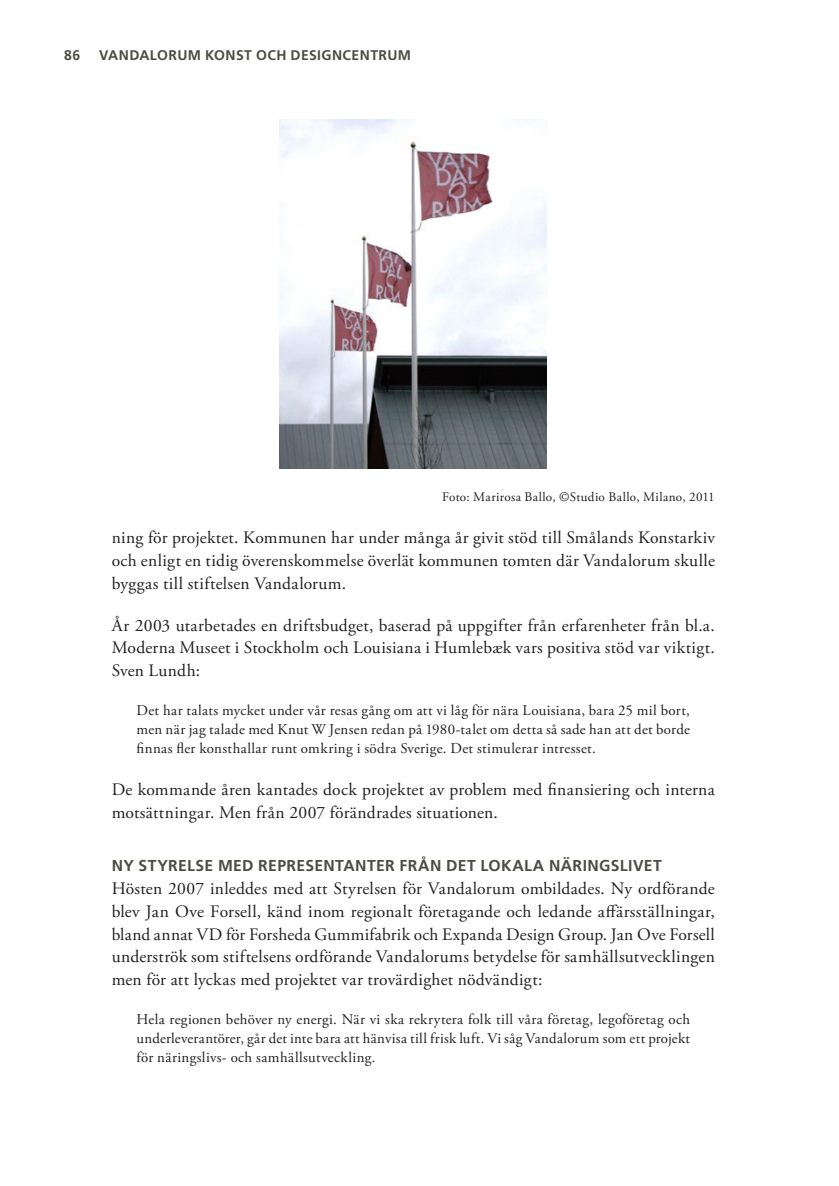
<style>
.page{position:relative;width:839px;height:1186px;background:#fff}
.page>*{position:absolute;margin:0;border:0;box-sizing:border-box;transform-origin:0 0}
.Svart_Brödtext_utan{font:17.5px/22.8px "Adobe Garamond Pro";letter-spacing:.015em;color:#231f20;text-align:justify}
.Grå_Underrubrik_1{font:700 15.75px "Frutiger LT Std";letter-spacing:.025em;color:#4d4c44}
.citat{font:14.88px/19.2px "Adobe Garamond Pro";letter-spacing:.025em;color:#231f20;text-align:justify}
.t1{font:700 14px "Frutiger LT Std";letter-spacing:.025em;color:#4d4c44}
.bildtext{font:13.12px "Adobe Garamond Pro";letter-spacing:.025em;color:#231f20}
</style>
<div class="page">
<img style="left:280px;top:119px;width:266px;height:349px">
<p class="t1" style="left:64px;top:47px;width:18px">86</p>
<p class="t1" style="left:99px;top:47px;width:313px">VANDALORUM KONST OCH DESIGNCENTRUM</p>
<p class="bildtext" style="left:442px;top:489px;width:274px">Foto: Marirosa Ballo, ©Studio Ballo, Milano, 2011</p>
<p class="Svart_Brödtext_utan" style="left:112px;top:527px;width:604px">ning för projektet. Kommunen har under många år givit stöd till Smålands Konstarkiv och enligt en tidig överenskommelse överlät kommunen tomten där Vandalorum skulle byggas till stiftelsen Vandalorum.</p>
<p class="Svart_Brödtext_utan" style="left:112px;top:614px;width:604px">År 2003 utarbetades en driftsbudget, baserad på uppgifter från erfarenheter från bl.a.<br>Moderna Museet i Stockholm och Louisiana i Humlebæk vars positiva stöd var viktigt.<br>Sven Lundh:</p>
<p class="citat" style="left:136px;top:701px;width:555px">Det har talats mycket under vår resas gång om att vi låg för nära Louisiana, bara 25 mil bort, men när jag talade med Knut W Jensen redan på 1980-talet om detta så sade han att det borde finnas fler konsthallar runt omkring i södra Sverige. Det stimulerar intresset.</p>
<p class="Svart_Brödtext_utan" style="left:112px;top:779px;width:604px">De kommande åren kantades dock projektet av problem med finansiering och interna motsättningar. Men från 2007 förändrades situationen.</p>
<p class="Grå_Underrubrik_1" style="left:112px;top:856px;width:551px">NY STYRELSE MED REPRESENTANTER FRÅN DET LOKALA NÄRINGSLIVET</p>
<p class="Svart_Brödtext_utan" style="left:112px;top:878px;width:604px">Hösten 2007 inleddes med att Styrelsen för Vandalorum ombildades. Ny ordförande blev Jan Ove Forsell, känd inom regionalt företagande och ledande affärsställningar, bland annat VD för Forsheda Gummifabrik och Expanda Design Group. Jan Ove Forsell underströk som stiftelsens ordförande Vandalorums betydelse för samhällsutvecklingen men för att lyckas med projektet var trovärdighet nödvändigt:</p>
<p class="citat" style="left:136px;top:1010px;width:555px">Hela regionen behöver ny energi. När vi ska rekrytera folk till våra företag, legoföretag och underleverantörer, går det inte bara att hänvisa till frisk luft. Vi såg Vandalorum som ett projekt för näringslivs- och samhällsutveckling.</p>
</div>
